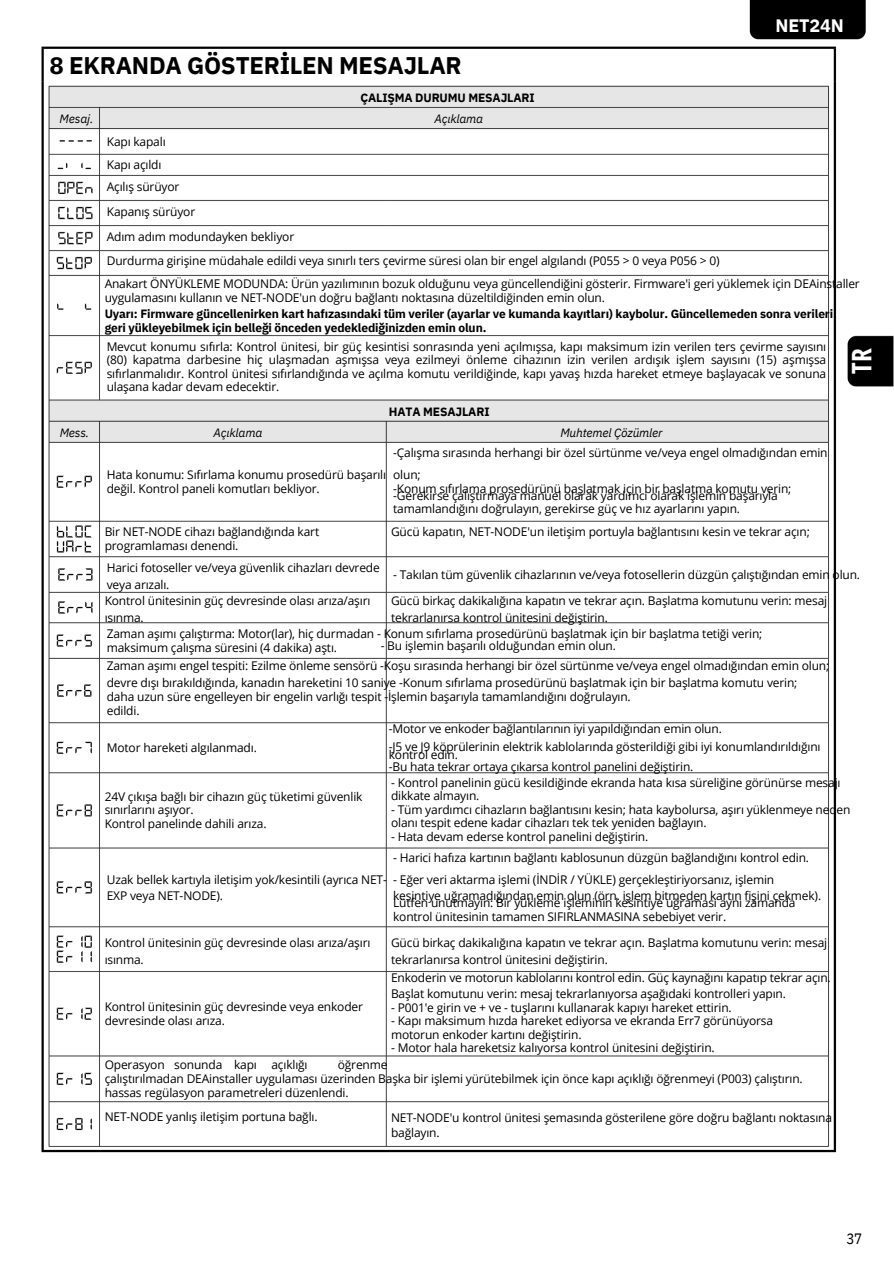
<style>
.page{position:relative;width:894px;height:1264px;background:#fff}
.page>*{position:absolute;margin:0;border:0;box-sizing:border-box;transform-origin:0 0}
.t1{font:700 27px "Open Sans Condensed";color:#fff}
.t2{font:700 24px "IBM Plex Sans";letter-spacing:-.01em;color:#000}
.t3{font:700 18px "IBM Plex Sans";letter-spacing:-.01em;color:#fff}
.t4{font:15px "IBM Plex Sans Cond";color:#000}
.t5{font:12px/13.5px "Open Sans";letter-spacing:-.015em;color:#000}
.t6{font:700 12px/13.5px "IBM Plex Sans";letter-spacing:-.01em;color:#000}
.t7{font:italic 12px "IBM Plex Sans";letter-spacing:-.015em;color:#000}
</style>
<div class="page">
<img style="left:41px;top:0;width:852px;height:1153px">
<p class="t2" style="left:49px;top:49px;width:413px">8 EKRANDA GÖSTERİLEN MESAJLAR</p>
<p class="t7" style="left:60px;top:111px;width:35px">Mesaj.</p>
<p class="t6" style="left:360px;top:91px;width:176px">ÇALIŞMA DURUMU MESAJLARI</p>
<p class="t7" style="left:434px;top:111px;width:50px">Açıklama</p>
<p class="t3" style="left:775px;top:13px;width:70px">NET24N</p>
<h5 class="t5" style="left:107px;top:130px;width:74px;line-height:22.5px">Kapı kapalı<br>Kapı açıldı<br>Açılış sürüyor</h5>
<p class="t5" style="left:107px;top:204px;width:90px">Kapanış sürüyor</p>
<h4 class="t5" style="left:107px;top:229px;width:189px">Adım adım modundayken bekliyor</h4>
<p class="t5" style="left:107px;top:254px;width:614px">Durdurma girişine müdahale edildi veya sınırlı ters çevirme süresi olan bir engel algılandı (P055 &gt; 0 veya P056 &gt; 0)</p>
<p class="t5" style="left:105px;top:277px;width:756px">Anakart ÖNYÜKLEME MODUNDA: Ürün yazılımının bozuk olduğunu veya güncellendiğini gösterir. Firmware'i geri yüklemek için DEAinstaller uygulamasını kullanın ve NET-NODE'un doğru bağlantı noktasına düzeltildiğinden emin olun.</p>
<p class="t5" style="left:107px;top:339px;width:721px;text-align:justify">Mevcut konumu sıfırla: Kontrol ünitesi, bir güç kesintisi sonrasında yeni açılmışsa, kapı maksimum izin verilen ters çevirme sayısını (80) kapatma darbesine hiç ulaşmadan aşmışsa veya ezilmeyi önleme cihazının izin verilen ardışık işlem sayısını (15) aşmışsa sıfırlanmalıdır. Kontrol ünitesi sıfırlandığında ve açılma komutu verildiğinde, kapı yavaş hızda hareket etmeye başlayacak ve sonuna ulaşana kadar devam edecektir.</p>
<p class="t6" style="left:105px;top:307px;width:729px">Uyarı: Firmware güncellenirken kart hafızasındaki tüm veriler (ayarlar ve kumanda kayıtları) kaybolur. Güncellemeden sonra verileri geri yükleyebilmek için belleği önceden yedeklediğinizden emin olun.</p>
<h3 class="t1" style="left:842px;top:374px;width:27px;rotate:-90deg">TR</h3>
<p class="t7" style="left:60px;top:424px;width:31px">Mess.</p>
<p class="t7" style="left:213px;top:424px;width:50px">Açıklama</p>
<h4 class="t6" style="left:389px;top:404px;width:102px">HATA MESAJLARI</h4>
<p class="t7" style="left:560px;top:424px;width:104px">Muhtemel Çözümler</p>
<p class="t5" style="left:393px;top:442px;width:436px;line-height:21.3px">-Çalışma sırasında herhangi bir özel sürtünme ve/veya engel olmadığından emin olun;</p>
<p class="t5" style="left:393px;top:482px;width:399px">-Konum sıfırlama prosedürünü başlatmak için bir başlatma komutu verin;</p>
<p class="t5" style="left:107px;top:467px;width:281px">Hata konumu: Sıfırlama konumu prosedürü başarılı</p>
<p class="t5" style="left:107px;top:482px;width:214px">değil. Kontrol paneli komutları bekliyor.</p>
<p class="t5" style="left:105px;top:525px;width:216px">Bir NET-NODE cihazı bağlandığında kart</p>
<p class="t5" style="left:105px;top:538px;width:135px">programlaması denendi.</p>
<p class="t5" style="left:393px;top:488px;width:386px">-Gerekirse çalıştırmaya manuel olarak yardımcı olarak işlemin başarıyla</p>
<p class="t5" style="left:393px;top:502px;width:348px">tamamlandığını doğrulayın, gerekirse güç ve hız ayarlarını yapın.</p>
<p class="t5" style="left:391px;top:525px;width:420px">Gücü kapatın, NET-NODE'un iletişim portuyla bağlantısını kesin ve tekrar açın;</p>
<p class="t5" style="left:107px;top:560px;width:274px">Harici fotoseller ve/veya güvenlik cihazları devrede</p>
<p class="t5" style="left:107px;top:577px;width:64px">veya arızalı.</p>
<p class="t5" style="left:393px;top:567px;width:468px">- Takılan tüm güvenlik cihazlarının ve/veya fotosellerin düzgün çalıştığından emin olun.</p>
<p class="t5" style="left:105px;top:594px;width:267px">Kontrol ünitesinin güç devresinde olası arıza/aşırı</p>
<p class="t5" style="left:105px;top:610px;width:41px">ısınma.</p>
<p class="t5" style="left:391px;top:594px;width:437px">Gücü birkaç dakikalığına kapatın ve tekrar açın. Başlatma komutunu verin: mesaj</p>
<p class="t5" style="left:391px;top:610px;width:218px">tekrarlanırsa kontrol ünitesini değiştirin.</p>
<p class="t5" style="left:107px;top:626px;width:657px">Zaman aşımı çalıştırma: Motor(lar), hiç durmadan - Konum sıfırlama prosedürünü başlatmak için bir başlatma tetiği verin;</p>
<p class="t5" style="left:107px;top:640px;width:232px">maksimum çalışma süresini (4 dakika) aştı.</p>
<p class="t5" style="left:107px;top:658px;width:723px">Zaman aşımı engel tespiti: Ezilme önleme sensörü -Koşu sırasında herhangi bir özel sürtünme ve/veya engel olmadığından emin olun;</p>
<p class="t5" style="left:107px;top:675px;width:692px">devre dışı bırakıldığında, kanadın hareketini 10 saniye -Konum sıfırlama prosedürünü başlatmak için bir başlatma komutu verin;</p>
<p class="t5" style="left:107px;top:690px;width:525px">daha uzun süre engelleyen bir engelin varlığı tespit -İşlemin başarıyla tamamlandığını doğrulayın.</p>
<p class="t5" style="left:107px;top:703px;width:34px">edildi.</p>
<p class="t5" style="left:380px;top:638px;width:237px">- Bu işlemin başarılı olduğundan emin olun.</p>
<p class="t5" style="left:107px;top:740px;width:151px">Motor hareketi algılanmadı.</p>
<p class="t5" style="left:105px;top:789px;width:259px">24V çıkışa bağlı bir cihazın güç tüketimi güvenlik</p>
<p class="t5" style="left:105px;top:802px;width:90px">sınırlarını aşıyor.</p>
<p class="t5" style="left:105px;top:816px;width:163px">Kontrol panelinde dahili arıza.</p>
<p class="t5" style="left:388px;top:722px;width:334px">-Motor ve enkoder bağlantılarının iyi yapıldığından emin olun.</p>
<p class="t5" style="left:388px;top:740px;width:433px">-J5 ve J9 köprülerinin elektrik kablolarında gösterildiği gibi iyi konumlandırıldığını</p>
<p class="t5" style="left:388px;top:748px;width:71px">kontrol edin.</p>
<p class="t5" style="left:388px;top:759px;width:306px">-Bu hata tekrar ortaya çıkarsa kontrol panelini değiştirin.</p>
<p class="t5" style="left:391px;top:775px;width:451px">- Kontrol panelinin gücü kesildiğinde ekranda hata kısa süreliğine görünürse mesajı</p>
<p class="t5" style="left:391px;top:789px;width:90px">dikkate almayın.</p>
<p class="t5" style="left:391px;top:802px;width:461px">- Tüm yardımcı cihazların bağlantısını kesin; hata kaybolursa, aşırı yüklenmeye neden</p>
<p class="t5" style="left:391px;top:816px;width:317px">olanı tespit edene kadar cihazları tek tek yeniden bağlayın.</p>
<p class="t5" style="left:391px;top:829px;width:259px">- Hata devam ederse kontrol panelini değiştirin.</p>
<p class="t5" style="left:393px;top:851px;width:417px">- Harici hafıza kartının bağlantı kablosunun düzgün bağlandığını kontrol edin.</p>
<p class="t5" style="left:393px;top:872px;width:382px">- Eğer veri aktarma işlemi (İNDİR / YÜKLE) gerçekleştiriyorsanız, işlemin</p>
<p class="t5" style="left:393px;top:888px;width:429px">kesintiye uğramadığından emin olun (örn. işlem bitmeden kartın fişini çekmek).</p>
<p class="t5" style="left:107px;top:872px;width:281px">Uzak bellek kartıyla iletişim yok/kesintili (ayrıca NET-</p>
<h1 class="t5" style="left:107px;top:888px;width:118px">EXP veya NET-NODE).</h1>
<p class="t5" style="left:105px;top:935px;width:267px">Kontrol ünitesinin güç devresinde olası arıza/aşırı</p>
<p class="t5" style="left:105px;top:952px;width:41px">ısınma.</p>
<p class="t5" style="left:393px;top:896px;width:404px">Lütfen unutmayın: Bir yükleme işleminin kesintiye uğraması aynı zamanda</p>
<p class="t5" style="left:393px;top:909px;width:334px">kontrol ünitesinin tamamen SIFIRLANMASINA sebebiyet verir.</p>
<p class="t5" style="left:391px;top:935px;width:437px">Gücü birkaç dakikalığına kapatın ve tekrar açın. Başlatma komutunu verin: mesaj</p>
<p class="t5" style="left:391px;top:952px;width:218px">tekrarlanırsa kontrol ünitesini değiştirin.</p>
<p class="t5" style="left:391px;top:970px;width:441px">Enkoderin ve motorun kablolarını kontrol edin. Güç kaynağını kapatıp tekrar açın.</p>
<p class="t5" style="left:391px;top:987px;width:396px">Başlat komutunu verin: mesaj tekrarlanıyorsa aşağıdaki kontrolleri yapın.</p>
<p class="t5" style="left:391px;top:1000px;width:342px">- P001'e girin ve + ve - tuşlarını kullanarak kapıyı hareket ettirin.</p>
<p class="t5" style="left:391px;top:1014px;width:383px">- Kapı maksimum hızda hareket ediyorsa ve ekranda Err7 görünüyorsa</p>
<p class="t5" style="left:391px;top:1027px;width:192px">motorun enkoder kartını değiştirin.</p>
<p class="t5" style="left:391px;top:1041px;width:325px">- Motor hala hareketsiz kalıyorsa kontrol ünitesini değiştirin.</p>
<p class="t5" style="left:105px;top:999px;width:260px">Kontrol ünitesinin güç devresinde veya enkoder</p>
<p class="t5" style="left:105px;top:1013px;width:122px">devresinde olası arıza.</p>
<p class="t5" style="left:105px;top:1057px;width:61px">Operasyon</p>
<p class="t5" style="left:174px;top:1057px;width:50px">sonunda</p>
<p class="t5" style="left:234px;top:1057px;width:24px">kapı</p>
<p class="t5" style="left:271px;top:1057px;width:38px">açıklığı</p>
<p class="t5" style="left:338px;top:1057px;width:51px">öğrenme</p>
<p class="t5" style="left:105px;top:1071px;width:699px">çalıştırılmadan DEAinstaller uygulaması üzerinden Başka bir işlemi yürütebilmek için önce kapı açıklığı öğrenmeyi (P003) çalıştırın.</p>
<p class="t5" style="left:105px;top:1085px;width:245px">hassas regülasyon parametreleri düzenlendi.</p>
<p class="t5" style="left:105px;top:1109px;width:214px">NET-NODE yanlış iletişim portuna bağlı.</p>
<p class="t5" style="left:391px;top:1110px;width:442px">NET-NODE'u kontrol ünitesi şemasında gösterilene göre doğru bağlantı noktasına</p>
<p class="t5" style="left:391px;top:1125px;width:50px">bağlayın.</p>
<h2 class="t4" style="left:846px;top:1228px;width:17px">37</h2>
</div>
